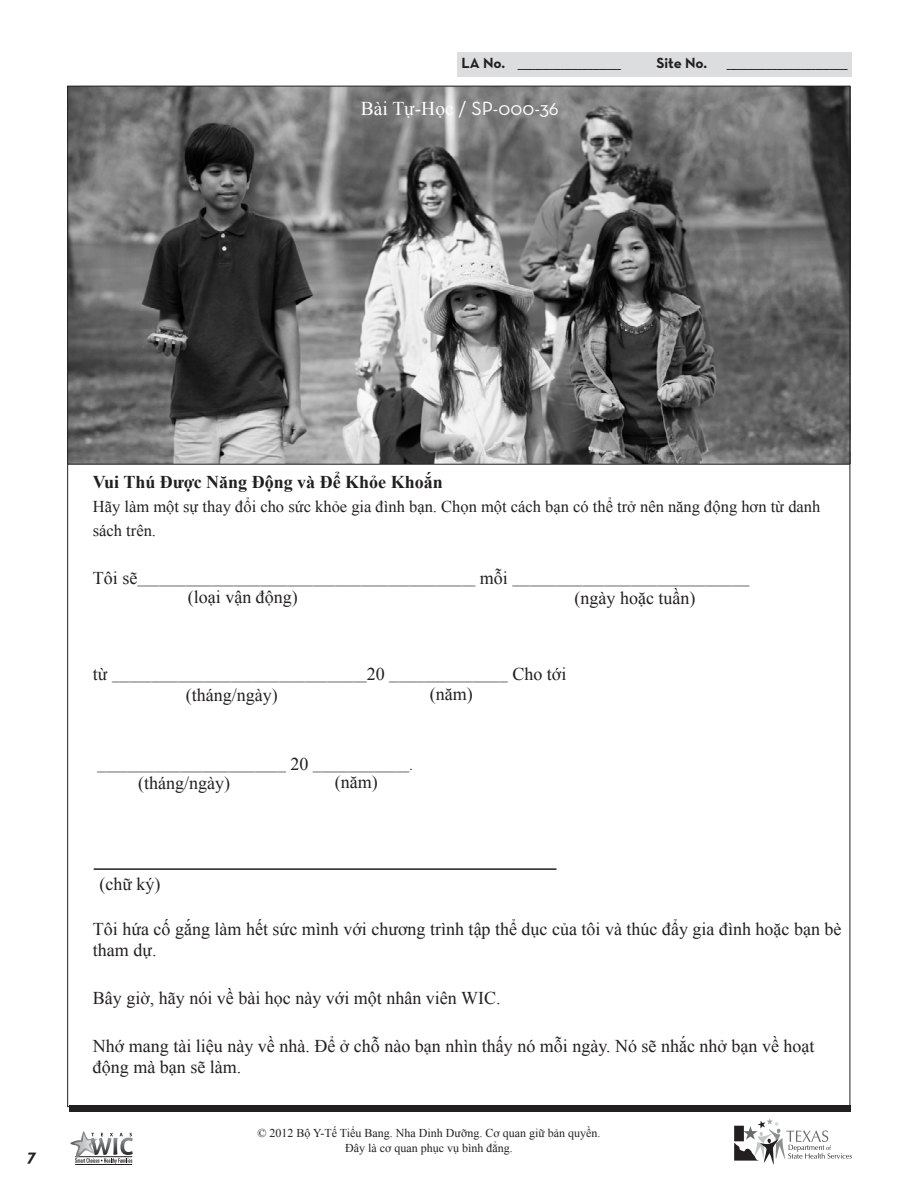
<style>
.page{position:relative;width:918px;height:1188px;background:#fff}
.page>*{position:absolute;margin:0;border:0;box-sizing:border-box;transform-origin:0 0}
.t1{font:19.5px "Neutraface Text";color:#fff}
.Text{font:300 18px "Neutraface Text";color:#231f20}
.Text-2{font:18px/21px "Times New Roman";color:#231f20}
.Text-3{font:700 18px "Times New Roman";color:#231f20}
.t2{font:18px "Neutraface Text Bold Italic Alt";color:#231f20}
.Text-4{font:16.5px/24px "Times New Roman";color:#231f20}
.t3{font:15px "Neutraface Text";color:#231f20}
.t4{font:700 15px "Neutraface Text";letter-spacing:-.005em;color:#231f20}
.Fine_Print{font:12px "Times New Roman";color:#231f20}
.s1{font-weight:700}
.s2{font-family:"Times New Roman"}
.s3{font-family:"Times New Roman";font-weight:400}
</style>
<div class="page">
<img style="left:69px;top:88px;width:779px;height:375px">
<hr style="left:68px;top:464px;width:782px;height:1px;background:#231f20">
<hr style="left:94px;top:868px;width:462px;height:2px;background:#231f20">
<svg style="left:734px;top:1118px;width:118px;height:47px"></svg>
<div style="left:457px;top:52px;width:395px;height:24px;background:#dcdddf"></div>
<div style="left:69px;top:1105px;width:782px;height:6px;background:#231f20"></div>
<hr style="left:75px;top:1164px;width:57px;height:1px;background:#231f20">
<svg style="left:70px;top:1131px;width:63px;height:33px"></svg>
<p class="t3" style="left:461px;top:54px;width:161px"><span class="s1">LA No.</span> _____________________________</p>
<p class="t4" style="left:656px;top:53px;width:52px">Site No.</p>
<p class="t1" style="left:361px;top:96px;width:200px"><span class="s2">Bài Tự-Học</span> / SP-000-36</p>
<p class="t3" style="left:727px;top:54px;width:122px">__________________________________</p>
<p class="t2" style="left:27px;top:1144px;width:10px">7</p>
<p class="Text-3" style="left:93px;top:470px;width:351px">Vui Thú Được Năng Động và Để Khỏe Khoắn</p>
<p class="Text-4" style="left:93px;top:494px;width:729px">Hãy làm một sự thay đổi cho sức khỏe gia đình bạn. Chọn một cách bạn có thể trở nên năng động hơn từ danh sách trên.</p>
<p class="Text" style="left:93px;top:567px;width:658px"><span class="s3">Tôi sẽ</span>_____________________________________________________________________________ <span class="s3">mỗi</span> ______________________________________________________</p>
<p class="Text-2" style="left:188px;top:587px;width:111px">(loại vận động)</p>
<p class="Text-2" style="left:575px;top:587px;width:122px">(ngày hoặc tuần)</p>
<p class="Text" style="left:93px;top:663px;width:475px"><span class="s3">từ</span> __________________________________________________________<span class="s3">20</span> ___________________________ <span class="s3">Cho tới</span></p>
<p class="Text-2" style="left:186px;top:684px;width:93px">(tháng/ngày)</p>
<p class="Text-2" style="left:430px;top:683px;width:44px">(năm)</p>
<p class="Text" style="left:97px;top:753px;width:317px">___________________________________________ <span class="s3">20</span> ______________________.</p>
<p class="Text-2" style="left:138px;top:772px;width:93px">(tháng/ngày)</p>
<p class="Text-2" style="left:335px;top:771px;width:44px">(năm)</p>
<p class="Text-2" style="left:99px;top:873px;width:63px">(chữ ký)</p>
<p class="Text-2" style="left:93px;top:918px;width:750px">Tôi hứa cố gắng làm hết sức mình với chương trình tập thể dục của tôi và thúc đẩy gia đình hoặc bạn bè tham dự.</p>
<p class="Text-2" style="left:93px;top:987px;width:409px">Bây giờ, hãy nói về bài học này với một nhân viên WIC.</p>
<p class="Text-2" style="left:93px;top:1035px;width:723px">Nhớ mang tài liệu này về nhà. Để ở chỗ nào bạn nhìn thấy nó mỗi ngày. Nó sẽ nhắc nhở bạn về hoạt động mà bạn sẽ làm.</p>
<p class="Fine_Print" style="left:258px;top:1125px;width:345px">© 2012 Bộ Y-Tế Tiểu Bang. Nha Dinh Dưỡng. Cơ quan giữ bản quyền.</p>
<p class="Fine_Print" style="left:345px;top:1139px;width:169px">Đây là cơ quan phục vụ bình đẳng.</p>
</div>
